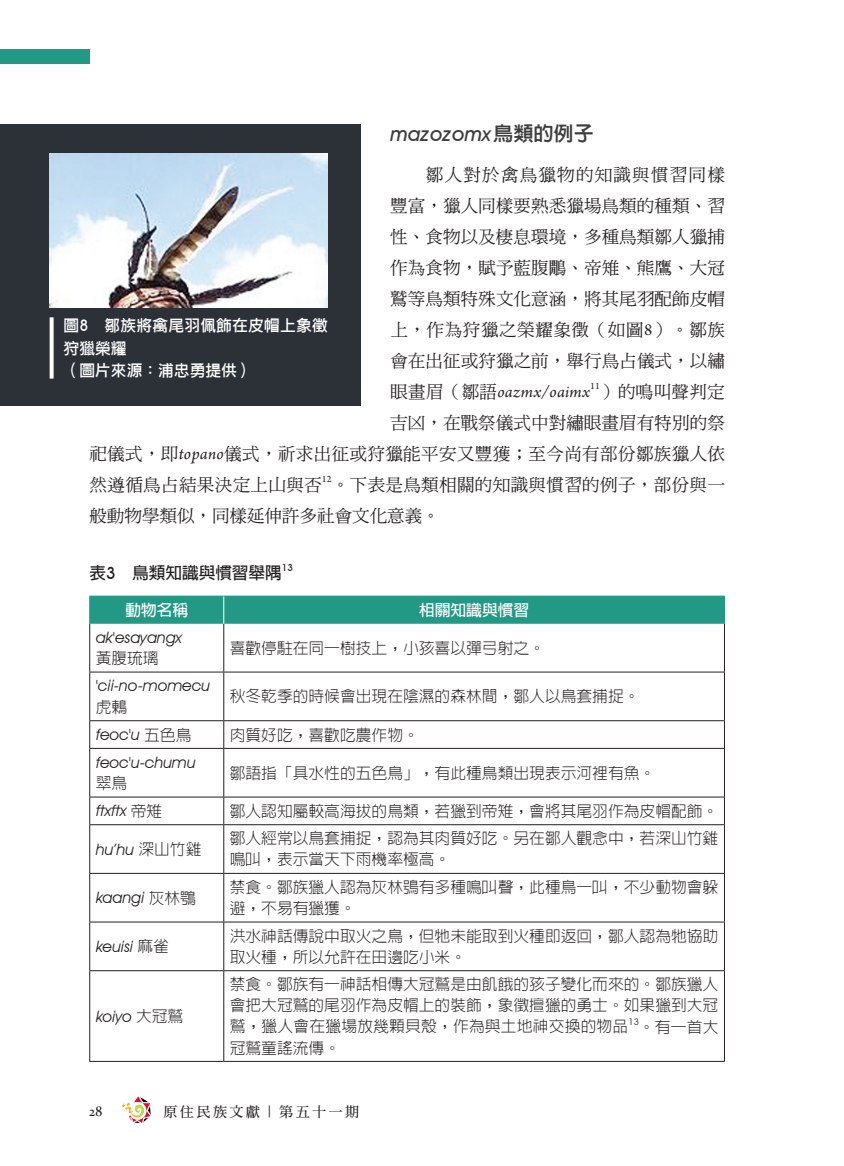
<style>
.page{position:relative;width:844px;height:1166px;background:#fff}
.page>*{position:absolute;margin:0;border:0;box-sizing:border-box;transform-origin:0 0}
.t1{font:italic 500 20.12px "Avant Garde IT Cby BT";color:#3e3e3f}
.t2{font:17.5px/31px "DF Ming W5 WIN BF";letter-spacing:.02em;color:#231f20;text-align:justify}
.t3{font:italic 17.5px "Arno Pro";letter-spacing:.015em;color:#231f20}
.t4{font:700 16.62px "Lin Gothic";color:#231f20}
.t5{font:300 15.75px/21px "Lin Gothic";color:#231f20}
.t6{font:italic 15.75px "Avant Garde IT Cby BT";color:#231f20}
.t7{font:15.75px/22.8px "DF Li Hei W5 WIN BF";letter-spacing:.01em;color:#fff}
.t8{font:700 15.75px "Lin Gothic";color:#fff}
.t9{font:14px "DF Ming W7 WIN BF";letter-spacing:.18em;color:#231f20}
.t10{font:14px "Constantia";color:#231f20;scale:.9 1}
.t11{font:10.15px "Arno Pro";color:#231f20}
.t12{font:500 9.62px "Avant Garde IT Cby BT";color:#231f20}
.t13{font:9.1px "Avant Garde IT Cby BT";color:#231f20}
.s1{font-family:"Lin Gothic Extra";font-weight:400;font-style:normal}
.s2{font-family:"Arno Pro"}
.s3{font-family:"DF Ming W5 WIN BF";font-style:normal}
.s4{font-family:"Arno Pro";font-style:italic}
.s5{font-family:"Avant Garde IT Cby BT";font-weight:500}
.s6{font-family:"Lin Gothic";font-weight:300;font-style:normal}
.s7{font-size:11.9px}
</style>
<div class="page">
<img style="left:122px;top:1096px;width:29px;height:27px">
<div style="left:0;top:50px;width:89px;height:14px;background:#229985"></div>
<hr style="left:89px;top:624px;width:1px;height:48px;background:#231f20">
<hr style="left:223px;top:624px;width:1px;height:48px;background:#231f20">
<hr style="left:724px;top:624px;width:1px;height:48px;background:#231f20">
<hr style="left:89px;top:672px;width:135px;height:1px;background:#231f20">
<hr style="left:89px;top:672px;width:1px;height:48px;background:#231f20">
<hr style="left:224px;top:672px;width:500px;height:1px;background:#231f20">
<hr style="left:223px;top:672px;width:1px;height:48px;background:#231f20">
<hr style="left:724px;top:672px;width:1px;height:48px;background:#231f20">
<hr style="left:89px;top:720px;width:135px;height:1px;background:#231f20">
<svg style="left:89px;top:721px;width:1px;height:27px"></svg>
<hr style="left:224px;top:720px;width:500px;height:1px;background:#231f20">
<svg style="left:223px;top:721px;width:1px;height:27px"></svg>
<svg style="left:724px;top:721px;width:1px;height:27px"></svg>
<hr style="left:89px;top:748px;width:135px;height:1px;background:#231f20">
<hr style="left:89px;top:749px;width:1px;height:48px;background:#231f20">
<hr style="left:224px;top:748px;width:500px;height:1px;background:#231f20">
<hr style="left:223px;top:749px;width:1px;height:48px;background:#231f20">
<hr style="left:724px;top:749px;width:1px;height:48px;background:#231f20">
<hr style="left:89px;top:797px;width:135px;height:1px;background:#231f20">
<svg style="left:89px;top:797px;width:1px;height:27px"></svg>
<hr style="left:224px;top:797px;width:500px;height:1px;background:#231f20">
<svg style="left:223px;top:797px;width:1px;height:27px"></svg>
<svg style="left:724px;top:797px;width:1px;height:27px"></svg>
<hr style="left:89px;top:824px;width:135px;height:1px;background:#231f20">
<hr style="left:89px;top:825px;width:1px;height:48px;background:#231f20">
<hr style="left:224px;top:824px;width:500px;height:1px;background:#231f20">
<hr style="left:223px;top:825px;width:1px;height:48px;background:#231f20">
<hr style="left:724px;top:825px;width:1px;height:48px;background:#231f20">
<hr style="left:89px;top:873px;width:135px;height:1px;background:#231f20">
<hr style="left:89px;top:874px;width:1px;height:47px;background:#231f20">
<hr style="left:224px;top:873px;width:500px;height:1px;background:#231f20">
<hr style="left:223px;top:874px;width:1px;height:47px;background:#231f20">
<hr style="left:724px;top:874px;width:1px;height:47px;background:#231f20">
<hr style="left:89px;top:921px;width:135px;height:1px;background:#231f20">
<hr style="left:89px;top:922px;width:1px;height:48px;background:#231f20">
<hr style="left:224px;top:921px;width:500px;height:1px;background:#231f20">
<hr style="left:223px;top:922px;width:1px;height:48px;background:#231f20">
<hr style="left:724px;top:922px;width:1px;height:48px;background:#231f20">
<hr style="left:89px;top:970px;width:135px;height:1px;background:#231f20">
<hr style="left:89px;top:971px;width:1px;height:90px;background:#231f20">
<hr style="left:224px;top:970px;width:500px;height:1px;background:#231f20">
<hr style="left:223px;top:971px;width:1px;height:90px;background:#231f20">
<hr style="left:724px;top:971px;width:1px;height:90px;background:#231f20">
<hr style="left:89px;top:1061px;width:135px;height:1px;background:#231f20">
<hr style="left:224px;top:1061px;width:500px;height:1px;background:#231f20">
<div style="left:89px;top:596px;width:636px;height:28px;background:#229985"></div>
<div style="left:0;top:124px;width:360px;height:282px;background:#2c3037"></div>
<img style="left:50px;top:153px;width:277px;height:154px">
<svg style="left:50px;top:317px;width:4px;height:62px"></svg>
<p class="t1" style="left:390px;top:121px;width:205px">mazozomx<span class="s1">鳥類的例子</span></p>
<p class="t2" style="left:390px;top:159px;width:336px;text-indent:36px">鄒人對於禽鳥獵物的知識與慣習同樣豐富，獵人同樣要熟悉獵場鳥類的種類、習性、食物以及棲息環境，多種鳥類鄒人獵捕作為食物，賦予藍腹鷳、帝雉、熊鷹、大冠鷲等鳥類特殊文化意涵，將其尾羽配飾皮帽上，作為狩獵之榮耀象徵（如圖<span class="s2">8</span>）。鄒族會在出征或狩獵之前，舉行鳥占儀式，以繡</p>
<p class="t3" style="left:390px;top:382px;width:201px"><span class="s3">眼畫眉（鄒語</span>oazmx/oaimx</p>
<p class="t11" style="left:590px;top:380px;width:11px">11</p>
<p class="t2" style="left:600px;top:376px;width:126px">）的鳴叫聲判定</p>
<p class="t2" style="left:390px;top:407px;width:336px">吉凶，在戰祭儀式中對繡眼畫眉有特別的祭</p>
<p class="t2" style="left:89px;top:438px;width:637px">祀儀式，即<span class="s4">topano</span>儀式，祈求出征或狩獵能平安又豐獲；至今尚有部份鄒族獵人依</p>
<p class="t2" style="left:90px;top:469px;width:233px">然遵循鳥占結果決定上山與否</p>
<p class="t11" style="left:322px;top:473px;width:11px">12</p>
<p class="t7" style="left:63px;top:314px;width:266px">圖<span class="s5">8</span> 鄒族將禽尾羽佩飾在皮帽上象徵狩獵榮耀<br>（圖片來源：浦忠勇提供）</p>
<p class="t2" style="left:89px;top:469px;width:636px;text-indent:242px">。下表是鳥類相關的知識與慣習的例子，部份與一般動物學類似，同樣延伸許多社會文化意義。</p>
<p class="t4" style="left:89px;top:564px;width:194px">表<span class="s5">3</span> 鳥類知識與慣習舉隅</p>
<p class="t12" style="left:282px;top:561px;width:13px">13</p>
<p class="t8" style="left:125px;top:602px;width:64px">動物名稱</p>
<p class="t8" style="left:419px;top:602px;width:112px">相關知識與慣習</p>
<p class="t6" style="left:96px;top:628px;width:88px">ak'esayangx</p>
<p class="t5" style="left:96px;top:648px;width:64px">黃腹琉璃</p>
<p class="t5" style="left:230px;top:637px;width:316px">喜歡停駐在同一樹技上，小孩喜以彈弓射之。</p>
<p class="t6" style="left:96px;top:676px;width:116px">'cii-no-momecu</p>
<p class="t5" style="left:96px;top:696px;width:33px">虎鶇</p>
<p class="t5" style="left:230px;top:686px;width:411px">秋冬乾季的時候會出現在陰濕的森林間，鄒人以鳥套捕捉。</p>
<p class="t6" style="left:96px;top:725px;width:97px">feoc'u <span class="s6">五色鳥</span></p>
<p class="t5" style="left:230px;top:724px;width:190px">肉質好吃，喜歡吃農作物。</p>
<p class="t6" style="left:96px;top:752px;width:101px">feoc'u-chumu</p>
<p class="t5" style="left:96px;top:773px;width:33px">翠鳥</p>
<p class="t5" style="left:230px;top:762px;width:427px">鄒語指「具水性的五色鳥」，有此種鳥類出現表示河裡有魚。</p>
<p class="t6" style="left:96px;top:801px;width:68px">ftxftx <span class="s6">帝雉</span></p>
<p class="t5" style="left:230px;top:800px;width:490px">鄒人認知屬較高海拔的鳥類，若獵到帝雉，會將其尾羽作為皮帽配飾。</p>
<p class="t6" style="left:96px;top:839px;width:107px">hu’hu <span class="s6">深山竹雞</span></p>
<p class="t5" style="left:230px;top:828px;width:490px">鄒人經常以鳥套捕捉，認為其肉質好吃。另在鄒人觀念中，若深山竹雞鳴叫，表示當天下雨機率極高。</p>
<p class="t6" style="left:96px;top:888px;width:102px">kaangi <span class="s6">灰林鶚</span></p>
<p class="t5" style="left:230px;top:876px;width:490px">禁食。鄒族獵人認為灰林鴞有多種鳴叫聲，此種鳥一叫，不少動物會躲避，不易有獵獲。</p>
<p class="t6" style="left:96px;top:937px;width:75px">keuisi <span class="s6">麻雀</span></p>
<p class="t5" style="left:230px;top:925px;width:490px">洪水神話傳說中取火之鳥，但牠未能取到火種即返回，鄒人認為牠協助取火種，所以允許在田邊吃小米。</p>
<p class="t6" style="left:96px;top:1006px;width:89px">koiyo <span class="s6">大冠鷲</span></p>
<p class="t5" style="left:230px;top:974px;width:490px;text-align:justify">禁食。鄒族有一神話相傳大冠鷲是由飢餓的孩子變化而來的。鄒族獵人會把大冠鷲的尾羽作為皮帽上的裝飾，象徵擅獵的勇士。如果獵到大冠鷲，獵人會在獵場放幾顆貝殼，作為與土地神交換的物品</p>
<p class="t13" style="left:628px;top:1016px;width:12px">13</p>
<p class="t5" style="left:638px;top:1016px;width:81px">。有一首大</p>
<p class="t5" style="left:230px;top:1037px;width:112px">冠鷲童謠流傳。</p>
<p class="t10" style="left:89px;top:1102px;width:16px">28</p>
<p class="t9" style="left:163px;top:1104px;width:197px">原住民族文獻<span class="s7">｜</span>第五十一期</p>
</div>
